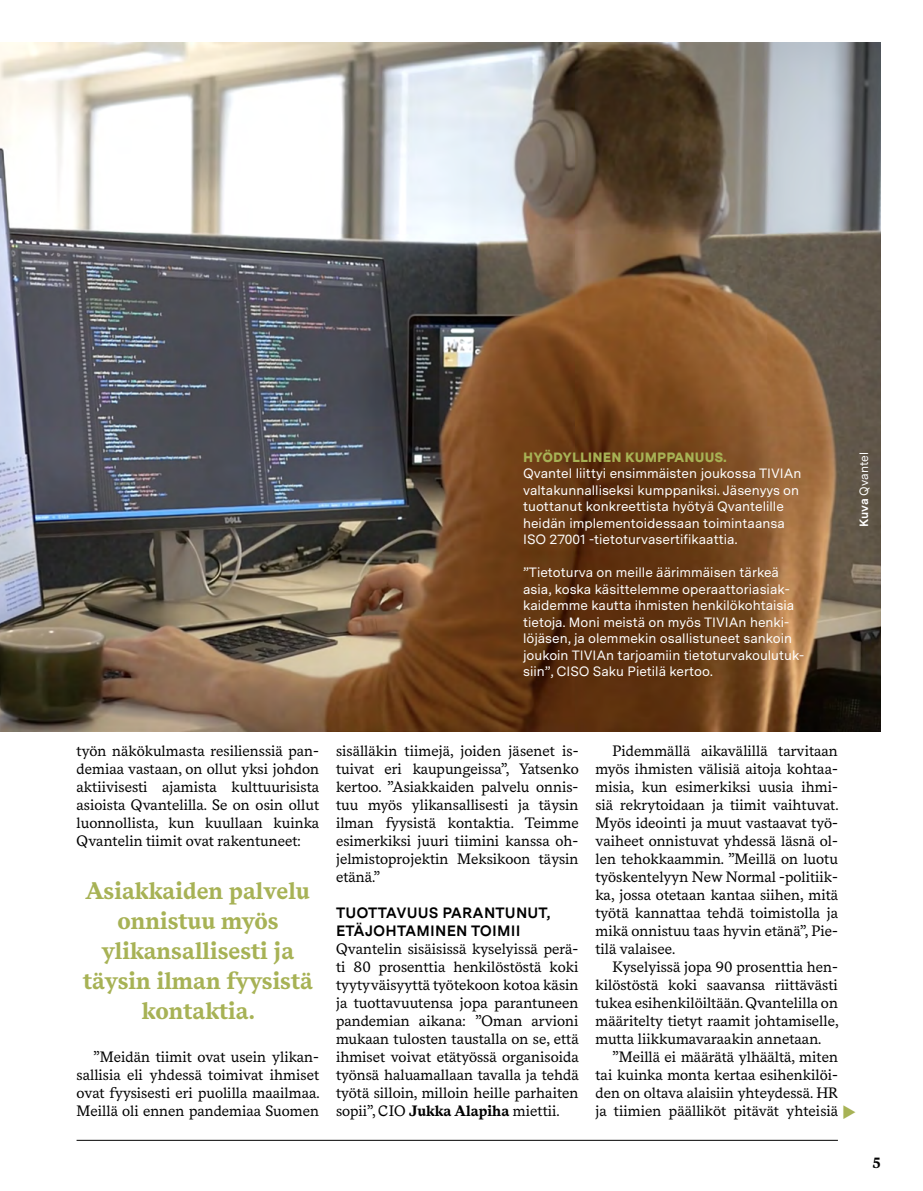
<style>
.page{position:relative;width:923px;height:1191px;background:#fff}
.page>*{position:absolute;margin:0;border:0;box-sizing:border-box;transform-origin:0 0}
.t1{font:700 24px/30px "Messina Serif";color:#a7b255;text-align:center}
.t2{font:15px/18px "Messina Serif";color:#000;text-align:justify}
.t3{font:700 15px/18px "Messina Sans";letter-spacing:.01em;color:#000}
.t4{font:700 15px "Messina Serif";color:#000}
.t5{font:13.5px/16.5px "Messina Sans";color:#fff}
.t6{font:900 13.5px "Messina Sans";letter-spacing:.01em;color:#a7b255}
.t7{font:12px "Messina Sans";color:#fff}
.s1{font-weight:700}
.s2{color:#a7b255}
</style>
<div class="page">
<img style="left:0;top:43px;width:880px;height:688px">
<hr style="left:77px;top:1140px;width:761px;height:1px;background:#000">
<p class="t6" style="left:523px;top:447px;width:205px">HYÖDYLLINEN KUMPPANUUS.</p>
<p class="t5" style="left:523px;top:465px;width:280px">Qvantel liittyi ensimmäisten joukossa TIVIAn valtakunnalliseksi kumppaniksi. Jäsenyys on tuottanut konkreettista hyötyä Qvantelille heidän implementoidessaan toimintaansa ISO 27001 -tietoturvasertifikaattia.</p>
<p class="t5" style="left:523px;top:564px;width:283px">”Tietoturva on meille äärimmäisen tärkeä asia, koska käsittelemme operaattoriasiak&shy;kaidemme kautta ihmisten henkilökohtaisia tietoja. Moni meistä on myös TIVIAn henki&shy;löjäsen, ja olemmekin osallistuneet sankoin joukoin TIVIAn tarjoamiin tietoturvakoulutuk&shy;siin”, CISO Saku Pietilä kertoo.</p>
<p class="t7" style="left:855px;top:527px;width:77px;rotate:-90deg"><span class="s1">Kuva</span> Qvantel</p>
<p class="t2" style="left:77px;top:741px;width:244px">työn näkökulmasta resilienssiä pan&shy;demiaa vastaan, on ollut yksi johdon aktiivisesti ajamista kulttuurisista asioista Qvantelilla. Se on osin ollut luonnollista, kun kuullaan kuinka Qvantelin tiimit ovat rakentuneet:</p>
<h1 class="t1" style="left:83px;top:875px;width:231px">Asiakkaiden palvelu onnistuu myös ylikansallisesti ja täysin ilman fyysistä kontaktia.</h1>
<p class="t2" style="left:77px;top:1047px;width:245px;text-indent:17px">”Meidän tiimit ovat usein ylikan&shy;sallisia eli yhdessä toimivat ihmiset ovat fyysisesti eri puolilla maailmaa.<br>Meillä oli ennen pandemiaa Suomen</p>
<p class="t2" style="left:336px;top:741px;width:244px">sisälläkin tiimejä, joiden jäsenet is&shy;tuivat eri kaupungeissa”, Yatsenko kertoo. ”Asiakkaiden palvelu onnis&shy;tuu myös ylikansallisesti ja täysin ilman fyysistä kontaktia. Teimme esimerkiksi juuri tiimini kanssa oh&shy;jelmistoprojektin Meksikoon täysin etänä.”</p>
<p class="t3" style="left:336px;top:903px;width:215px">TUOTTAVUUS PARANTUNUT,<br>ETÄJOHTAMINEN TOIMII</p>
<p class="t2" style="left:336px;top:939px;width:244px">Qvantelin sisäisissä kyselyissä perä&shy;ti 80 prosenttia henkilöstöstä koki tyytyväisyyttä työtekoon kotoa käsin ja tuottavuutensa jopa parantuneen pandemian aikana: ”Oman arvioni mukaan tulosten taustalla on se, että ihmiset voivat etätyössä organisoida työnsä haluamallaan tavalla ja tehdä työtä silloin, milloin heille parhaiten sopii”, CIO <span class="s1">Jukka Alapiha</span> miettii.</p>
<p class="t2" style="left:595px;top:741px;width:245px;text-indent:17px">Pidemmällä aikavälillä tarvitaan myös ihmisten välisiä aitoja kohtaa&shy;misia, kun esimerkiksi uusia ihmi&shy;siä rekrytoidaan ja tiimit vaihtuvat.<br>Myös ideointi ja muut vastaavat työ&shy;vaiheet onnistuvat yhdessä läsnä ol&shy;len tehokkaammin. ”Meillä on luotu työskentelyyn New Normal -politiik&shy;ka, jossa otetaan kantaa siihen, mitä työtä kannattaa tehdä toimistolla ja mikä onnistuu taas hyvin etänä”, Pie&shy;tilä valaisee.</p>
<p class="t2" style="left:595px;top:957px;width:245px;text-indent:17px">Kyselyissä jopa 90 prosenttia hen&shy;kilöstöstä koki saavansa riittävästi tukea esihenkilöiltään. Qvantelilla on määritelty tietyt raamit johtamiselle, mutta liikkumavaraakin annetaan.</p>
<p class="t2" style="left:595px;top:1047px;width:244px;text-indent:17px">”Meillä ei määrätä ylhäältä, miten tai kuinka monta kertaa esihenkilöi&shy;den on oltava alaisiin yhteydessä. HR</p>
<p class="t2" style="left:595px;top:1101px;width:263px">ja tiimien päälliköt pitävät yhteisiä <span class="s2">◆</span></p>
<p class="t4" style="left:872px;top:1151px;width:10px">5</p>
</div>
